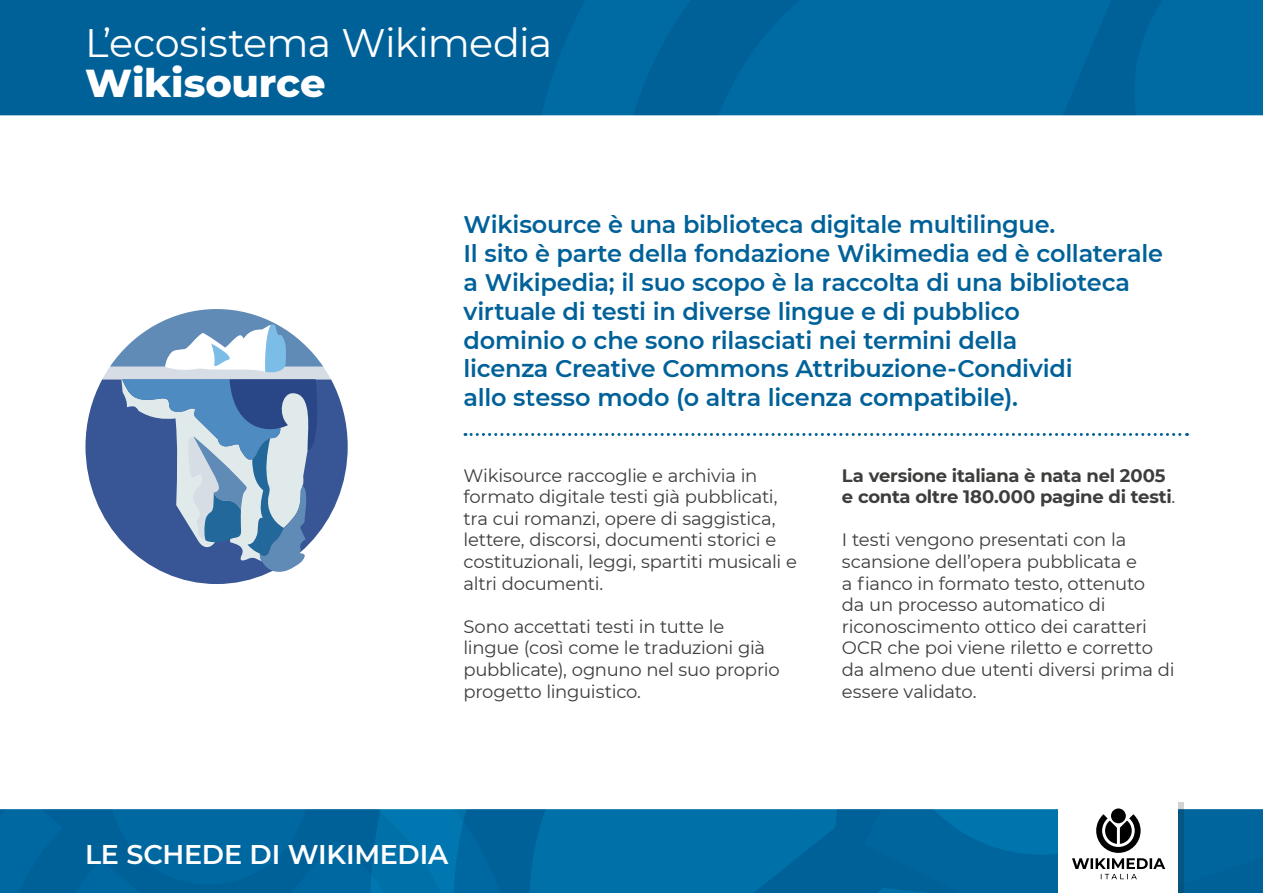
<style>
.page{position:relative;width:1263px;height:893px;background:#fff}
.page>*{position:absolute;margin:0;border:0;box-sizing:border-box;transform-origin:0 0}
.titolo_sezione{font:39.75px "Montserrat";letter-spacing:-.015em;color:#fff}
.titolo_scheda{font:800 39.75px "Montserrat";letter-spacing:-.005em;color:#fff}
.t1{font:600 27px "Montserrat";letter-spacing:-.01em;color:#fff}
.t2{font:600 24px/28.8px "Montserrat";letter-spacing:-.01em;color:#006199}
.t3{font:18px/21.6px "Montserrat";letter-spacing:-.015em;color:#3d3d3c}
.t4{font:700 18px/21.6px "Montserrat";letter-spacing:-.015em;color:#3d3d3c}
.s1{font-weight:400}
</style>
<div class="page">
<svg style="left:85px;top:379px;width:263px;height:205px"></svg>
<svg style="left:102px;top:309px;width:229px;height:265px"></svg>
<svg style="left:465px;top:433px;width:722px;height:3px"></svg>
<div style="left:0;top:0;width:1263px;height:116px;background:#006199"></div>
<svg style="left:528px;top:0;width:735px;height:115px;background:#0067a0"></svg>
<svg style="left:672px;top:0;width:455px;height:115px;background:#0067a0"></svg>
<svg style="left:0;top:809px;width:1263px;height:84px;background:#1473a6"></svg>
<p class="titolo_sezione" style="left:85px;top:15px;width:469px">L’ecosistema Wikimedia</p>
<p class="titolo_scheda" style="left:85px;top:54px;width:242px">Wikisource</p>
<p class="t2" style="left:463px;top:209px;width:593px">Wikisource è una biblioteca digitale multilingue.</p>
<p class="t2" style="left:463px;top:238px;width:701px">Il sito è parte della fondazione Wikimedia ed è collaterale a Wikipedia; il suo scopo è la raccolta di una biblioteca virtuale di testi in diverse lingue e di pubblico<br>dominio o che sono rilasciati nei termini della<br>licenza Creative Commons Attribuzione-Condividi<br>allo stesso modo (o altra licenza compatibile).</p>
<p class="t3" style="left:463px;top:464px;width:335px">Wikisource raccoglie e archivia in formato digitale testi già pubblicati, tra cui romanzi, opere di saggistica, lettere, discorsi, documenti storici e costituzionali, leggi, spartiti musicali e altri documenti.</p>
<p class="t3" style="left:463px;top:615px;width:318px">Sono accettati testi in tutte le lingue (così come le traduzioni già pubblicate), ognuno nel suo proprio progetto linguistico.</p>
<p class="t4" style="left:842px;top:464px;width:335px">La versione italiana è nata nel 2005 e conta oltre 180.000 pagine di testi<span class="s1">.</span></p>
<p class="t3" style="left:842px;top:529px;width:334px">I testi vengono presentati con la scansione dell’opera pubblicata e<br>a fianco in formato testo, ottenuto<br>da un processo automatico di riconoscimento ottico dei caratteri<br>OCR che poi viene riletto e corretto da almeno due utenti diversi prima di essere validato.</p>
<h2 class="t1" style="left:85px;top:835px;width:365px">LE SCHEDE DI WIKIMEDIA</h2>
</div>
